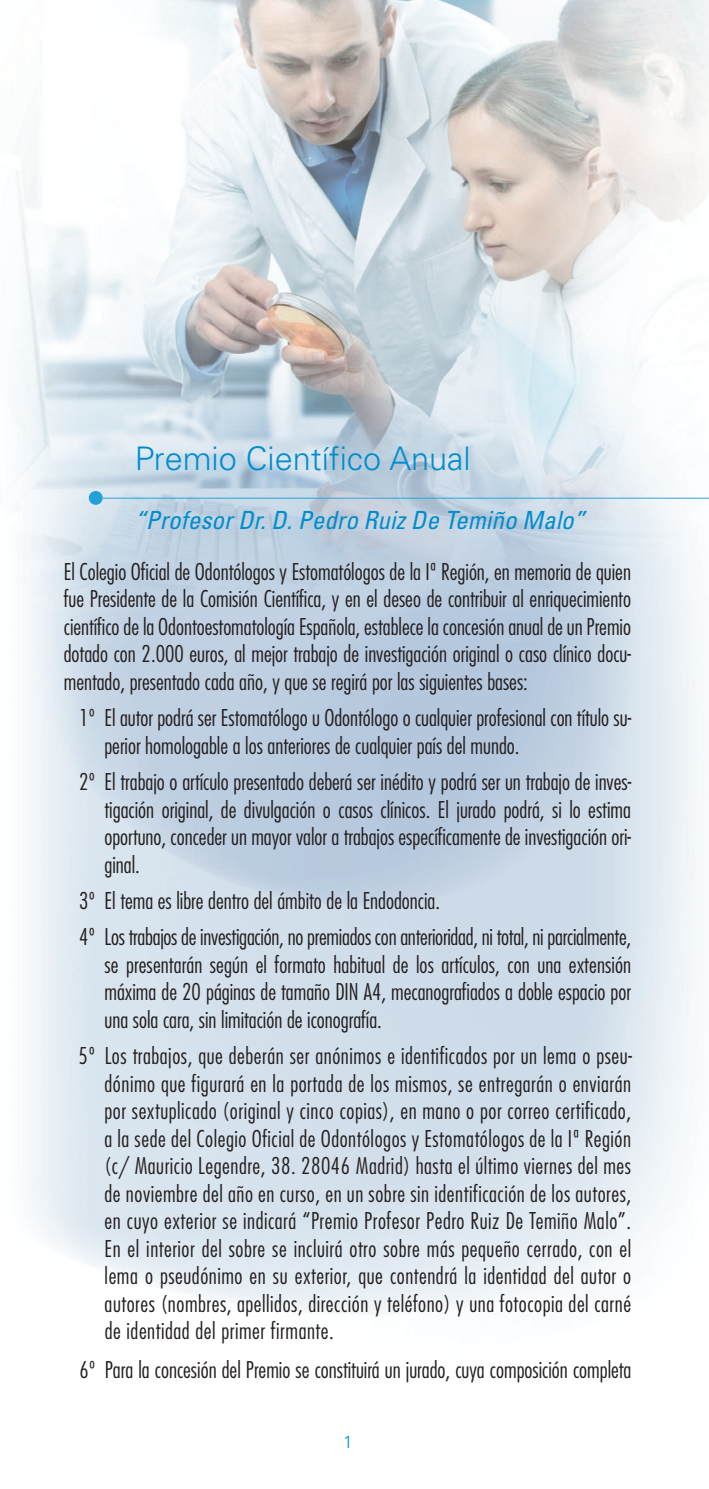
<style>
.page{position:relative;width:709px;height:1489px;background:#fff}
.page>*{position:absolute;margin:0;border:0;box-sizing:border-box;transform-origin:0 0}
.t1{font:300 32.5px "Univers";color:#008dce}
.t2{font:italic condensed 25px "Univers";letter-spacing:.005em;color:#008dce}
.t3{font:300 condensed 22.5px/27.5px "Futura";color:#231f20;text-align:justify}
.t4{font:300 17.5px "Univers";color:#008dce}
</style>
<div class="page">
<img style="left:17px;top:0;width:692px;height:1314px">
<hr style="left:103px;top:497px;width:606px;height:1px;background:#2da5da">
<img style="left:89px;top:491px;width:14px;height:14px">
<h1 class="t1" style="left:135px;top:439px;width:337px">Premio Científico Anual</h1>
<p class="t2" style="left:135px;top:504px;width:452px">“Profesor Dr. D. Pedro Ruiz De Temiño Malo”</p>
<p class="t3" style="left:64px;top:557px;width:568px">El Colegio Oficial de Odontólogos y Estomatólogos de la Iª Región, en memoria de quien fue Presidente de la Comisión Científica, y en el deseo de contribuir al enriquecimiento científico de la Odontoestomatología Española, establece la concesión anual de un Premio dotado con 2.000 euros, al mejor trabajo de investigación original o caso clínico docu&shy;mentado, presentado cada año, y que se regirá por las siguientes bases:</p>
<p class="t3" style="left:104px;top:704px;width:528px;text-indent:-25px">1º El autor podrá ser Estomatólogo u Odontólogo o cualquier profesional con título su&shy;perior homologable a los anteriores de cualquier país del mundo.</p>
<p class="t3" style="left:104px;top:768px;width:528px;text-indent:-25px">2º El trabajo o artículo presentado deberá ser inédito y podrá ser un trabajo de inves&shy;tigación original, de divulgación o casos clínicos. El jurado podrá, si lo estima oportuno, conceder un mayor valor a trabajos específicamente de investigación ori&shy;ginal.</p>
<p class="t3" style="left:79px;top:882px;width:553px;line-height:36.2px">3º El tema es libre dentro del ámbito de la Endodoncia.<br>4º Los trabajos de investigación, no premiados con anterioridad, ni total, ni parcialmente,</p>
<p class="t3" style="left:104px;top:950px;width:528px">se presentarán según el formato habitual de los artículos, con una extensión máxima de 20 páginas de tamaño DIN A4, mecanografiados a doble espacio por una sola cara, sin limitación de iconografía.</p>
<p class="t3" style="left:105px;top:1042px;width:529px;text-indent:-26px">5º Los trabajos, que deberán ser anónimos e identificados por un lema o pseu&shy;dónimo que figurará en la portada de los mismos, se entregarán o enviarán por sextuplicado (original y cinco copias), en mano o por correo certificado, a la sede del Colegio Oficial de Odontólogos y Estomatólogos de la Iª Región (c/ Mauricio Legendre, 38. 28046 Madrid) hasta el último viernes del mes de noviembre del año en curso, en un sobre sin identificación de los autores, en cuyo exterior se indicará “Premio Profesor Pedro Ruiz De Temiño Malo”.<br>En el interior del sobre se incluirá otro sobre más pequeño cerrado, con el lema o pseudónimo en su exterior, que contendrá la identidad del autor o autores (nombres, apellidos, dirección y teléfono) y una fotocopia del carné de identidad del primer firmante.</p>
<p class="t3" style="left:79px;top:1355px;width:553px">6º Para la concesión del Premio se constituirá un jurado, cuya composición completa</p>
<p class="t4" style="left:343px;top:1430px;width:11px">1</p>
</div>
